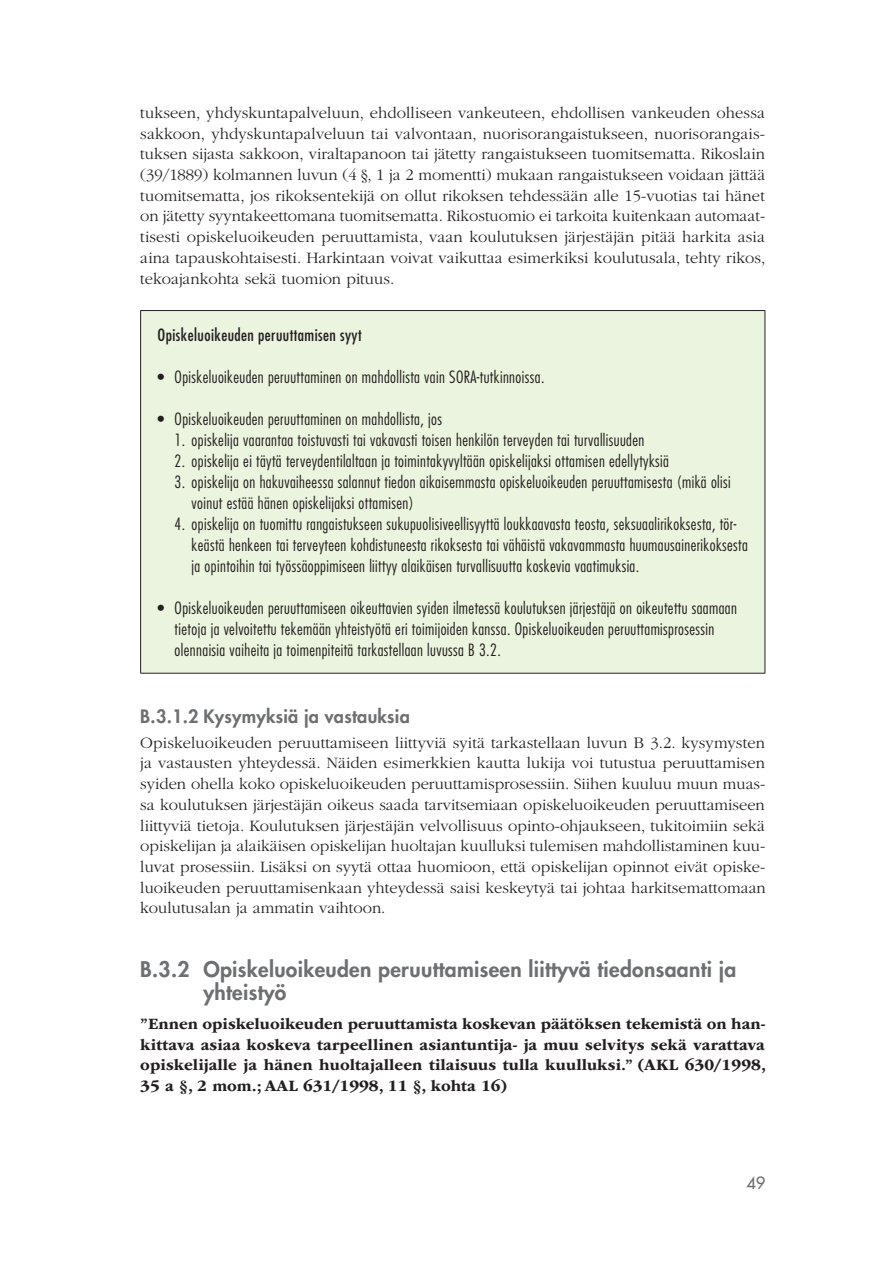
<style>
.page{position:relative;width:893px;height:1263px;background:#fff}
.page>*{position:absolute;margin:0;border:0;box-sizing:border-box;transform-origin:0 0}
.t1{font:800 21px/22.5px "Futura Std";letter-spacing:.015em;color:#6d6f71}
.t2{font:800 18px "Futura Std";letter-spacing:.015em;color:#6d6f71}
.t3{font:300 16.5px/20.7px "ITC Garamond Std";color:#231f20;text-align:justify}
.t4{font:300 condensed 16.5px/21px "Futura Std";letter-spacing:.025em;color:#231f20}
.t5{font:700 16.5px/20.7px "ITC Garamond Std";letter-spacing:.005em;color:#231f20;text-align:justify}
.t6{font:condensed 16.5px "Futura Std";letter-spacing:.025em;color:#231f20}
.t7{font:500 16.5px "Futura Std";color:#6d6f71}
</style>
<div class="page">
<div style="left:141px;top:310px;width:624px;height:363px;background:#ebf4de"></div>
<hr style="left:140px;top:310px;width:625px;height:1px;background:#231f20">
<hr style="left:140px;top:311px;width:1px;height:362px;background:#231f20">
<hr style="left:765px;top:311px;width:1px;height:362px;background:#231f20">
<hr style="left:140px;top:673px;width:625px;height:1px;background:#231f20">
<p class="t3" style="left:140px;top:103px;width:627px">tukseen, yhdyskuntapalveluun, ehdolliseen vankeuteen, ehdollisen vankeuden ohessa sakkoon, yhdyskuntapalveluun tai valvontaan, nuorisorangaistukseen, nuorisorangais&shy;tuksen sijasta sakkoon, viraltapanoon tai jätetty rangaistukseen tuomitsematta. Rikoslain (39/1889) kolmannen luvun (4 §, 1 ja 2 momentti) mukaan rangaistukseen voidaan jättää tuomitsematta, jos rikoksentekijä on ollut rikoksen tehdessään alle 15-vuotias tai hänet on jätetty syyntakeettomana tuomitsematta. Rikostuomio ei tarkoita kuitenkaan automaat&shy;tisesti opiskeluoikeuden peruuttamista, vaan koulutuksen järjestäjän pitää harkita asia aina tapauskohtaisesti. Harkintaan voivat vaikuttaa esimerkiksi koulutusala, tehty rikos, tekoajankohta sekä tuomion pituus.</p>
<p class="t6" style="left:158px;top:325px;width:206px">Opiskeluoikeuden peruuttamisen syyt</p>
<p class="t4" style="left:158px;top:367px;width:388px">• Opiskeluoikeuden peruuttaminen on mahdollista vain SORA-tutkinnoissa.</p>
<p class="t4" style="left:158px;top:408px;width:286px">• Opiskeluoikeuden peruuttaminen on mahdollista, jos</p>
<p class="t4" style="left:175px;top:430px;width:471px">1. opiskelija vaarantaa toistuvasti tai vakavasti toisen henkilön terveyden tai turvallisuuden</p>
<p class="t4" style="left:175px;top:451px;width:496px">2. opiskelija ei täytä terveydentilaltaan ja toimintakyvyltään opiskelijaksi ottamisen edellytyksiä</p>
<p class="t4" style="left:192px;top:472px;width:541px;text-indent:-17px">3. opiskelija on hakuvaiheessa salannut tiedon aikaisemmasta opiskeluoikeuden peruuttamisesta (mikä olisi voinut estää hänen opiskelijaksi ottamisen)</p>
<p class="t4" style="left:192px;top:514px;width:558px;text-indent:-17px">4. opiskelija on tuomittu rangaistukseen sukupuolisiveellisyyttä loukkaavasta teosta, seksuaalirikoksesta, tör&shy;keästä henkeen tai terveyteen kohdistuneesta rikoksesta tai vähäistä vakavammasta huumausainerikoksesta ja opintoihin tai työssäoppimiseen liittyy alaikäisen turvallisuutta koskevia vaatimuksia.</p>
<p class="t4" style="left:175px;top:598px;width:564px;text-indent:-17px">• Opiskeluoikeuden peruuttamiseen oikeuttavien syiden ilmetessä koulutuksen järjestäjä on oikeutettu saamaan tietoja ja velvoitettu tekemään yhteistyötä eri toimijoiden kanssa. Opiskeluoikeuden peruuttamisprosessin olennaisia vaiheita ja toimenpiteitä tarkastellaan luvussa B 3.2.</p>
<p class="t2" style="left:140px;top:705px;width:271px">B.3.1.2 Kysymyksiä ja vastauksia</p>
<p class="t3" style="left:140px;top:732px;width:627px">Opiskeluoikeuden peruuttamiseen liittyviä syitä tarkastellaan luvun B 3.2. kysymysten ja vastausten yhteydessä. Näiden esimerkkien kautta lukija voi tutustua peruuttamisen syiden ohella koko opiskeluoikeuden peruuttamisprosessiin. Siihen kuuluu muun muas&shy;sa koulutuksen järjestäjän oikeus saada tarvitsemiaan opiskeluoikeuden peruuttamiseen liittyviä tietoja. Koulutuksen järjestäjän velvollisuus opinto-ohjaukseen, tukitoimiin sekä opiskelijan ja alaikäisen opiskelijan huoltajan kuulluksi tulemisen mahdollistaminen kuu&shy;luvat prosessiin. Lisäksi on syytä ottaa huomioon, että opiskelijan opinnot eivät opiske&shy;luoikeuden peruuttamisenkaan yhteydessä saisi keskeytyä tai johtaa harkitsemattomaan koulutusalan ja ammatin vaihtoon.</p>
<p class="t1" style="left:203px;top:958px;width:534px;text-indent:-63px">B.3.2 Opiskeluoikeuden peruuttamiseen liittyvä tiedonsaanti ja yhteistyö</p>
<p class="t5" style="left:140px;top:1013px;width:627px">”Ennen opiskeluoikeuden peruuttamista koskevan päätöksen tekemistä on han&shy;kittava asiaa koskeva tarpeellinen asiantuntija- ja muu selvitys sekä varattava opiskelijalle ja hänen huoltajalleen tilaisuus tulla kuulluksi.” (AKL 630/1998, 35 a §, 2 mom.; AAL 631/1998, 11 §, kohta 16)</p>
<p class="t7" style="left:746px;top:1173px;width:21px">49</p>
</div>
